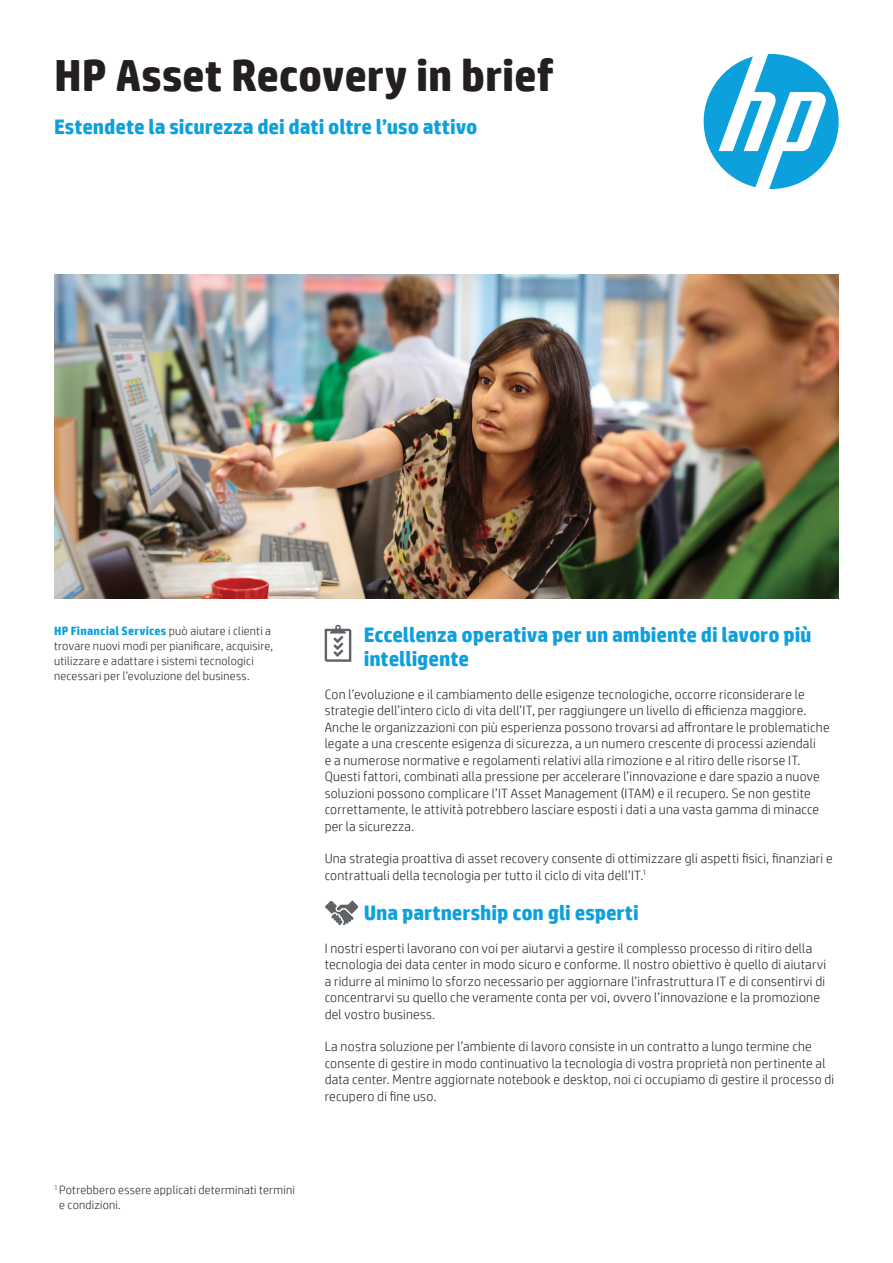
<style>
.page{position:relative;width:893px;height:1263px;background:#fff}
.page>*{position:absolute;margin:0;border:0;box-sizing:border-box;transform-origin:0 0}
.t1{font:700 45px "HP Simplified";color:#231f20}
.t2{font:700 21px/24px "HP Simplified";letter-spacing:-.005em;color:#0ca0dd}
.t3{font:300 13.5px/16.5px "HP Simplified";letter-spacing:.015em;color:#231f20}
.t4{font:300 12px/15px "HP Simplified";letter-spacing:.02em;color:#231f20}
.s1{font-weight:700;color:#0ca0dd}
</style>
<div class="page">
<svg style="left:704px;top:54px;width:135px;height:135px"></svg>
<img style="left:54px;top:274px;width:785px;height:324px">
<svg style="left:325px;top:625px;width:26px;height:37px"></svg>
<svg style="left:325px;top:900px;width:33px;height:25px"></svg>
<h1 class="t1" style="left:54px;top:48px;width:501px">HP Asset Recovery in brief</h1>
<h2 class="t2" style="left:54px;top:114px;width:425px">Estendete la sicurezza dei dati oltre l’uso attivo</h2>
<p class="t4" style="left:54px;top:623px;width:221px"><span class="s1">HP Financial Services</span> può aiutare i clienti a trovare nuovi modi per pianificare, acquisire, utilizzare e adattare i sistemi tecnologici necessari per l’evoluzione del business.</p>
<h2 class="t2" style="left:364px;top:622px;width:449px">Eccellenza operativa per un ambiente di lavoro più intelligente</h2>
<p class="t3" style="left:325px;top:685px;width:506px">Con l’evoluzione e il cambiamento delle esigenze tecnologiche, occorre riconsiderare le strategie dell’intero ciclo di vita dell’IT, per raggiungere un livello di efficienza maggiore.<br>Anche le organizzazioni con più esperienza possono trovarsi ad affrontare le problematiche legate a una crescente esigenza di sicurezza, a un numero crescente di processi aziendali<br>e a numerose normative e regolamenti relativi alla rimozione e al ritiro delle risorse IT.<br>Questi fattori, combinati alla pressione per accelerare l’innovazione e dare spazio a nuove soluzioni possono complicare l’IT Asset Management (ITAM) e il recupero. Se non gestite correttamente, le attività potrebbero lasciare esposti i dati a una vasta gamma di minacce per la sicurezza.</p>
<p class="t3" style="left:325px;top:850px;width:509px">Una strategia proattiva di asset recovery consente di ottimizzare gli aspetti fisici, finanziari e contrattuali della tecnologia per tutto il ciclo di vita dell’IT.<sup>1</sup></p>
<h2 class="t2" style="left:364px;top:900px;width:277px">Una partnership con gli esperti</h2>
<p class="t3" style="left:325px;top:939px;width:503px">I nostri esperti lavorano con voi per aiutarvi a gestire il complesso processo di ritiro della tecnologia dei data center in modo sicuro e conforme. Il nostro obiettivo è quello di aiutarvi a ridurre al minimo lo sforzo necessario per aggiornare l’infrastruttura IT e di consentirvi di concentrarvi su quello che veramente conta per voi, ovvero l’innovazione e la promozione del vostro business.</p>
<p class="t3" style="left:325px;top:1038px;width:511px">La nostra soluzione per l’ambiente di lavoro consiste in un contratto a lungo termine che consente di gestire in modo continuativo la tecnologia di vostra proprietà non pertinente al data center. Mentre aggiornate notebook e desktop, noi ci occupiamo di gestire il processo di recupero di fine uso.</p>
<p class="t4" style="left:59px;top:1182px;width:237px;text-indent:-5px"><sup>1</sup> Potrebbero essere applicati determinati termini e condizioni.</p>
</div>
